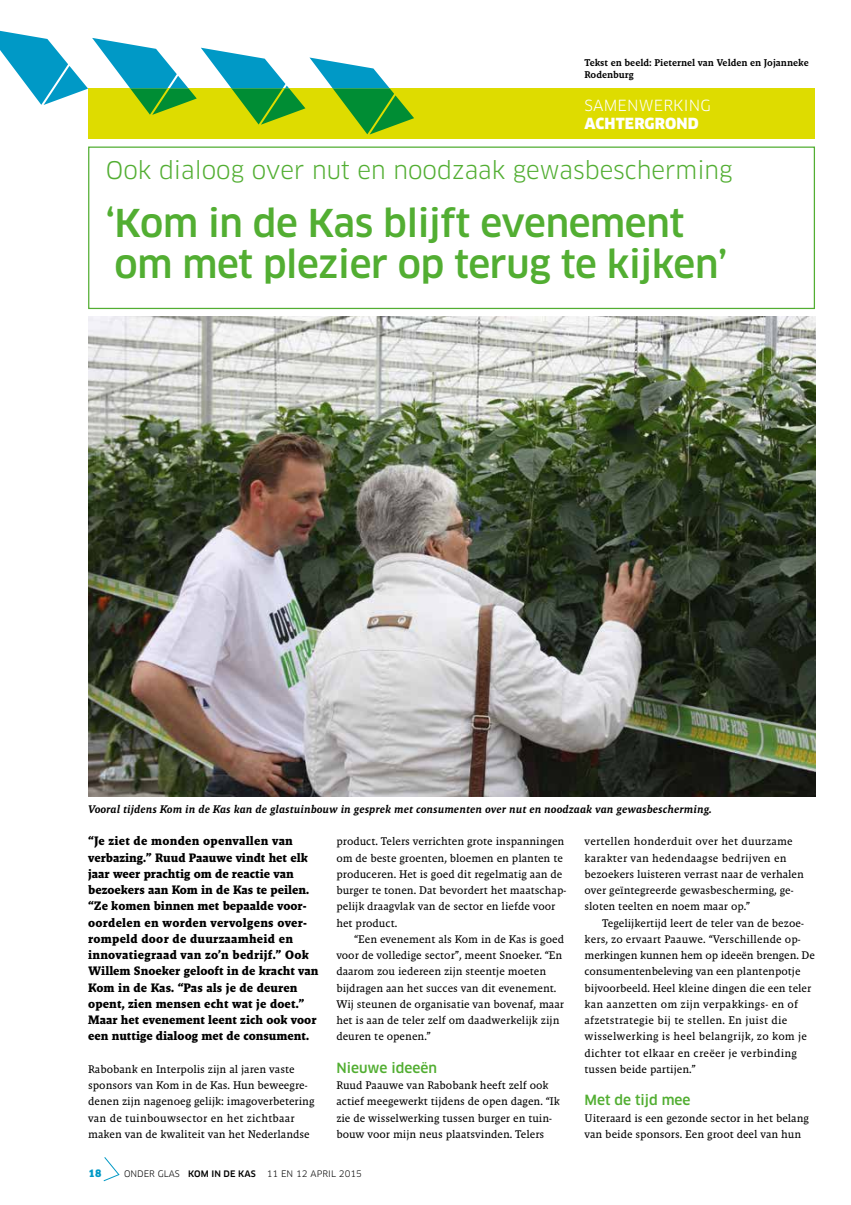
<style>
.page{position:relative;width:851px;height:1205px;background:#fff}
.page>*{position:absolute;margin:0;border:0;box-sizing:border-box;transform-origin:0 0}
.t1{font:500 37.5px/41.2px "Clan OT";letter-spacing:-.01em;color:#52ae32}
.t2{font:23.75px "Clan OT";color:#52ae32}
.t3{font:15px "Clan OT";letter-spacing:.01em;color:#fff}
.t4{font:900 15px "Clan OT";letter-spacing:.01em;color:#fff}
.t5{font:500 13.75px "Clan OT";color:#52ae32}
.t6{font:700 12.5px/16.2px "Malaga";color:#000}
.t7{font:11.25px/16.2px "Malaga Reg";color:#000}
.t8{font:italic 11.25px "Malaga Med";color:#000}
.t9{font:10px/12px "Malaga Med";color:#000}
.t10{font:900 10px "Clan OT";color:#0099c6}
.t11{font:8.75px "Clan OT";letter-spacing:.005em;color:#000}
.s1{font-weight:500}
</style>
<div class="page">
<div style="left:88px;top:89px;width:726px;height:50px;background:#dedc00"></div>
<svg style="left:0;top:31px;width:414px;height:103px"></svg>
<div style="left:88px;top:146px;width:726px;height:163px;border:1px solid #52ae32"></div>
<img style="left:88px;top:316px;width:727px;height:480px">
<svg style="left:103px;top:1157px;width:16px;height:24px"></svg>
<p class="t9" style="left:584px;top:56px;width:226px">Tekst en beeld: Pieternel van Velden en Jojanneke<br>Rodenburg</p>
<h3 class="t3" style="left:584px;top:96px;width:127px">SAMENWERKING</h3>
<h3 class="t4" style="left:584px;top:114px;width:116px">ACHTERGROND</h3>
<h2 class="t2" style="left:106px;top:156px;width:628px">Ook dialoog over nut en noodzaak gewasbescherming</h2>
<h1 class="t1" style="left:106px;top:202px;width:622px">‘ Kom in de Kas blijft evenement om met plezier op terug te kijken’</h1>
<p class="t8" style="left:88px;top:802px;width:625px">Vooral tijdens Kom in de Kas kan de glastuinbouw in gesprek met consumenten over nut en noodzaak van gewasbescherming.</p>
<p class="t6" style="left:88px;top:833px;width:232px">“Je ziet de monden openvallen van verbazing.” Ruud Paauwe vindt het elk jaar weer prachtig om de reactie van bezoekers aan Kom in de Kas te peilen. “Ze komen binnen met bepaalde voor&shy;oordelen en worden vervolgens over&shy;rompeld door de duurzaamheid en innovatiegraad van zo’n bedrijf.” Ook Willem Snoeker gelooft in de kracht van Kom in de Kas. “Pas als je de deuren opent, zien mensen echt wat je doet.” Maar het evenement leent zich ook voor een nuttige dialoog met de consument.</p>
<p class="t7" style="left:88px;top:1061px;width:228px">Rabobank en Interpolis zijn al jaren vaste sponsors van Kom in de Kas. Hun beweegre&shy;denen zijn nagenoeg gelijk: imagoverbetering van de tuinbouwsector en het zichtbaar maken van de kwaliteit van het Nederlandse</p>
<p class="t7" style="left:336px;top:833px;width:231px">product. Telers verrichten grote inspanningen om de beste groenten, bloemen en planten te produceren. Het is goed dit regelmatig aan de burger te tonen. Dat bevordert het maatschap&shy;pelijk draagvlak van de sector en liefde voor het product.</p>
<p class="t7" style="left:336px;top:931px;width:229px;text-indent:18px">“Een evenement als Kom in de Kas is goed voor de volledige sector”, meent Snoeker. “En daarom zou iedereen zijn steentje moeten bijdragen aan het succes van dit evenement.<br>Wij steunen de organisatie van bovenaf, maar het is aan de teler zelf om daadwerkelijk zijn deuren te openen.”</p>
<p class="t5" style="left:336px;top:1060px;width:102px">Nieuwe ideeën</p>
<p class="t7" style="left:336px;top:1077px;width:225px">Ruud Paauwe van Rabobank heeft zelf ook actief meegewerkt tijdens de open dagen. “Ik zie de wisselwerking tussen burger en tuin&shy;bouw voor mijn neus plaatsvinden. Telers</p>
<p class="t10" style="left:89px;top:1167px;width:14px">18</p>
<p class="t11" style="left:124px;top:1168px;width:239px">ONDER GLAS <span class="s1">KOM IN DE KAS</span> 11 EN 12 APRIL 2015</p>
<p class="t7" style="left:584px;top:833px;width:221px">vertellen honderduit over het duurzame karakter van hedendaagse bedrijven en bezoekers luisteren verrast naar de verhalen over geïntegreerde gewasbescherming, ge&shy;sloten teelten en noem maar op.”</p>
<p class="t7" style="left:584px;top:914px;width:232px;text-indent:18px">Tegelijkertijd leert de teler van de bezoe&shy;kers, zo ervaart Paauwe. “Verschillende op&shy;merkingen kunnen hem op ideeën brengen. De consumentenbeleving van een plantenpotje bijvoorbeeld. Heel kleine dingen die een teler kan aanzetten om zijn verpakkings- en of afzetstrategie bij te stellen. En juist die wisselwerking is heel belangrijk, zo kom je dichter tot elkaar en creëer je verbinding tussen beide partijen.”</p>
<p class="t5" style="left:584px;top:1092px;width:107px">Met de tijd mee</p>
<p class="t7" style="left:584px;top:1110px;width:226px">Uiteraard is een gezonde sector in het belang van beide sponsors. Een groot deel van hun</p>
</div>
